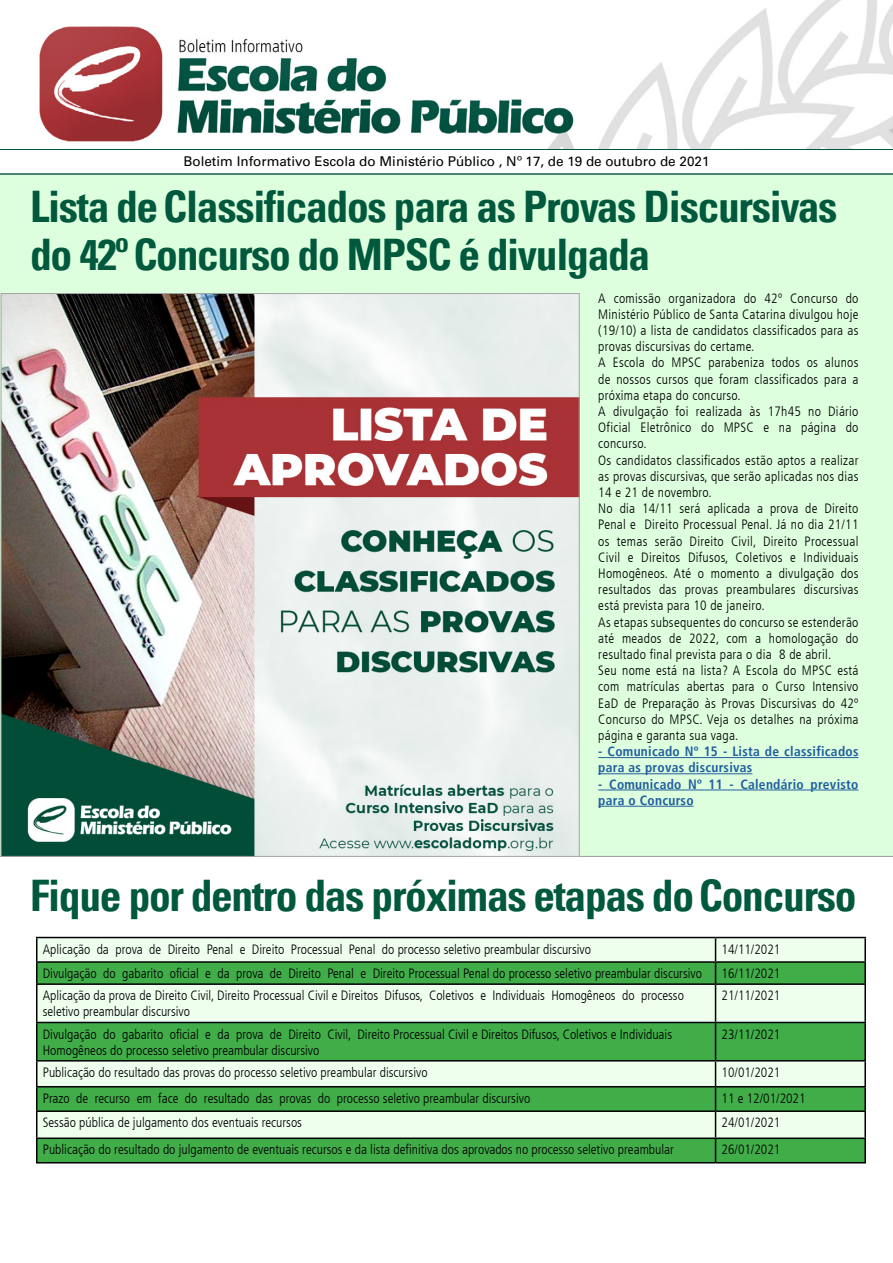
<style>
.page{position:relative;width:893px;height:1263px;background:#fff}
.page>*{position:absolute;margin:0;border:0;box-sizing:border-box;transform-origin:0 0}
.t1{font:700 condensed 43.5px/48px "Univers";letter-spacing:-.03em;color:#00583d}
.t2{font:300 condensed 13.5px/16.2px "Frutiger LT";letter-spacing:.02em;color:#000}
.t3{font:300 condensed 13.5px/16.2px "Frutiger LT";color:#000}
.t4{font:700 condensed 13.5px/16.2px "Frutiger LT";letter-spacing:.02em;color:#215e9e}
.t5{font:13.5px "Univers";color:#000}
</style>
<div class="page">
<div style="left:0;top:174px;width:893px;height:683px;background:#ddffde"></div>
<svg style="left:39px;top:0;width:854px;height:149px"></svg>
<svg style="left:0;top:149px;width:893px;height:25px"></svg>
<hr style="left:598px;top:757px;width:260px;height:1px;background:#215e9e">
<hr style="left:598px;top:773px;width:154px;height:1px;background:#215e9e">
<hr style="left:598px;top:790px;width:260px;height:1px;background:#215e9e">
<hr style="left:598px;top:806px;width:96px;height:1px;background:#215e9e">
<img style="left:3px;top:295px;width:575px;height:560px">
<div style="left:38px;top:938px;width:826px;height:23px;background:#efffee"></div>
<svg style="left:38px;top:963px;width:826px;height:199px;background:#8fd093"></svg>
<hr style="left:36px;top:937px;width:680px;height:1px;background:#000">
<hr style="left:36px;top:938px;width:2px;height:23px;background:#000">
<hr style="left:716px;top:937px;width:150px;height:1px;background:#000">
<hr style="left:864px;top:938px;width:2px;height:23px;background:#000">
<hr style="left:36px;top:961px;width:680px;height:2px;background:#000">
<hr style="left:36px;top:963px;width:2px;height:20px;background:#000">
<hr style="left:716px;top:961px;width:150px;height:2px;background:#000">
<svg style="left:715px;top:938px;width:1px;height:45px"></svg>
<hr style="left:864px;top:963px;width:2px;height:20px;background:#000">
<hr style="left:36px;top:983px;width:680px;height:2px;background:#000">
<hr style="left:36px;top:985px;width:2px;height:37px;background:#000">
<hr style="left:716px;top:983px;width:150px;height:2px;background:#000">
<hr style="left:715px;top:985px;width:1px;height:37px;background:#000">
<hr style="left:864px;top:985px;width:2px;height:37px;background:#000">
<hr style="left:36px;top:1022px;width:680px;height:1px;background:#000">
<hr style="left:36px;top:1023px;width:2px;height:37px;background:#000">
<hr style="left:716px;top:1022px;width:150px;height:1px;background:#000">
<hr style="left:715px;top:1023px;width:1px;height:37px;background:#000">
<hr style="left:864px;top:1023px;width:2px;height:37px;background:#000">
<hr style="left:36px;top:1060px;width:680px;height:1px;background:#000">
<hr style="left:36px;top:1061px;width:2px;height:25px;background:#000">
<hr style="left:716px;top:1060px;width:150px;height:1px;background:#000">
<hr style="left:864px;top:1061px;width:2px;height:25px;background:#000">
<hr style="left:36px;top:1086px;width:680px;height:1px;background:#000">
<hr style="left:36px;top:1087px;width:2px;height:23px;background:#000">
<hr style="left:716px;top:1086px;width:150px;height:1px;background:#000">
<hr style="left:864px;top:1087px;width:2px;height:23px;background:#000">
<hr style="left:36px;top:1110px;width:680px;height:2px;background:#000">
<hr style="left:36px;top:1112px;width:2px;height:25px;background:#000">
<hr style="left:716px;top:1110px;width:150px;height:2px;background:#000">
<hr style="left:864px;top:1112px;width:2px;height:25px;background:#000">
<hr style="left:36px;top:1137px;width:680px;height:2px;background:#000">
<hr style="left:36px;top:1139px;width:2px;height:23px;background:#000">
<hr style="left:716px;top:1137px;width:150px;height:2px;background:#000">
<svg style="left:715px;top:1061px;width:1px;height:101px"></svg>
<hr style="left:864px;top:1139px;width:2px;height:23px;background:#000">
<hr style="left:36px;top:1162px;width:680px;height:1px;background:#000">
<hr style="left:716px;top:1162px;width:150px;height:1px;background:#000">
<p class="t5" style="left:183px;top:153px;width:528px">Boletim Informativo Escola do Ministério Público , Nº 17, de 19 de outubro de 2021</p>
<h1 class="t1" style="left:30px;top:182px;width:809px">Lista de Classificados para as Provas Discursivas do 42º Concurso do MPSC é divulgada</h1>
<p class="t2" style="left:598px;top:290px;width:262px">A comissão organizadora do 42º Concurso do Ministério Público de Santa Catarina divulgou hoje (19/10) a lista de candidatos classificados para as provas discursivas do certame.<br>A Escola do MPSC parabeniza todos os alunos de nossos cursos que foram classificados para a próxima etapa do concurso.<br>A divulgação foi realizada às 17h45 no Diário Oficial Eletrônico do MPSC e na página do concurso.<br>Os candidatos classificados estão aptos a realizar as provas discursivas, que serão aplicadas nos dias 14 e 21 de novembro.<br>No dia 14/11 será aplicada a prova de Direito Penal e Direito Processual Penal. Já no dia 21/11 os temas serão Direito Civil, Direito Processual Civil e Direitos Difusos, Coletivos e Individuais Homogêneos. Até o momento a divulgação dos resultados das provas preambulares discursivas está prevista para 10 de janeiro.<br>As etapas subsequentes do concurso se estenderão até meados de 2022, com a homologação do resultado final prevista para o dia 8 de abril.<br>Seu nome está na lista? A Escola do MPSC está com matrículas abertas para o Curso Intensivo EaD de Preparação às Provas Discursivas do 42º Concurso do MPSC. Veja os detalhes na próxima página e garanta sua vaga.</p>
<p class="t4" style="left:598px;top:743px;width:262px">- Comunicado Nº 15 - Lista de classificados para as provas discursivas</p>
<p class="t4" style="left:598px;top:776px;width:262px">- Comunicado Nº 11 - Calendário previsto para o Concurso</p>
<h1 class="t1" style="left:30px;top:871px;width:828px">Fique por dentro das próximas etapas do Concurso</h1>
<p class="t3" style="left:43px;top:941px;width:550px">Aplicação da prova de Direito Penal e Direito Processual Penal do processo seletivo preambular discursivo</p>
<p class="t2" style="left:722px;top:941px;width:60px">14/11/2021</p>
<p class="t3" style="left:43px;top:965px;width:661px">Divulgação do gabarito oficial e da prova de Direito Penal e Direito Processual Penal do processo seletivo preambular discursivo</p>
<p class="t2" style="left:722px;top:965px;width:60px">16/11/2021</p>
<p class="t3" style="left:43px;top:988px;width:643px">Aplicação da prova de Direito Civil, Direito Processual Civil e Direitos Difusos, Coletivos e Individuais Homogêneos do processo seletivo preambular discursivo</p>
<p class="t2" style="left:722px;top:988px;width:60px">21/11/2021</p>
<p class="t3" style="left:43px;top:1026px;width:631px">Divulgação do gabarito oficial e da prova de Direito Civil, Direito Processual Civil e Direitos Difusos, Coletivos e Individuais<br>Homogêneos do processo seletivo preambular discursivo</p>
<p class="t2" style="left:722px;top:1026px;width:60px">23/11/2021</p>
<p class="t3" style="left:43px;top:1064px;width:386px">Publicação do resultado das provas do processo seletivo preambular discursivo</p>
<p class="t2" style="left:722px;top:1064px;width:60px">10/01/2021</p>
<p class="t3" style="left:43px;top:1090px;width:489px">Prazo de recurso em face do resultado das provas do processo seletivo preambular discursivo</p>
<p class="t3" style="left:722px;top:1090px;width:86px">11 e 12/01/2021</p>
<p class="t3" style="left:43px;top:1115px;width:261px">Sessão pública de julgamento dos eventuais recursos</p>
<p class="t2" style="left:722px;top:1115px;width:60px">24/01/2021</p>
<p class="t3" style="left:43px;top:1142px;width:633px">Publicação do resultado do julgamento de eventuais recursos e da lista definitiva dos aprovados no processo seletivo preambular</p>
<p class="t2" style="left:722px;top:1142px;width:60px">26/01/2021</p>
</div>
